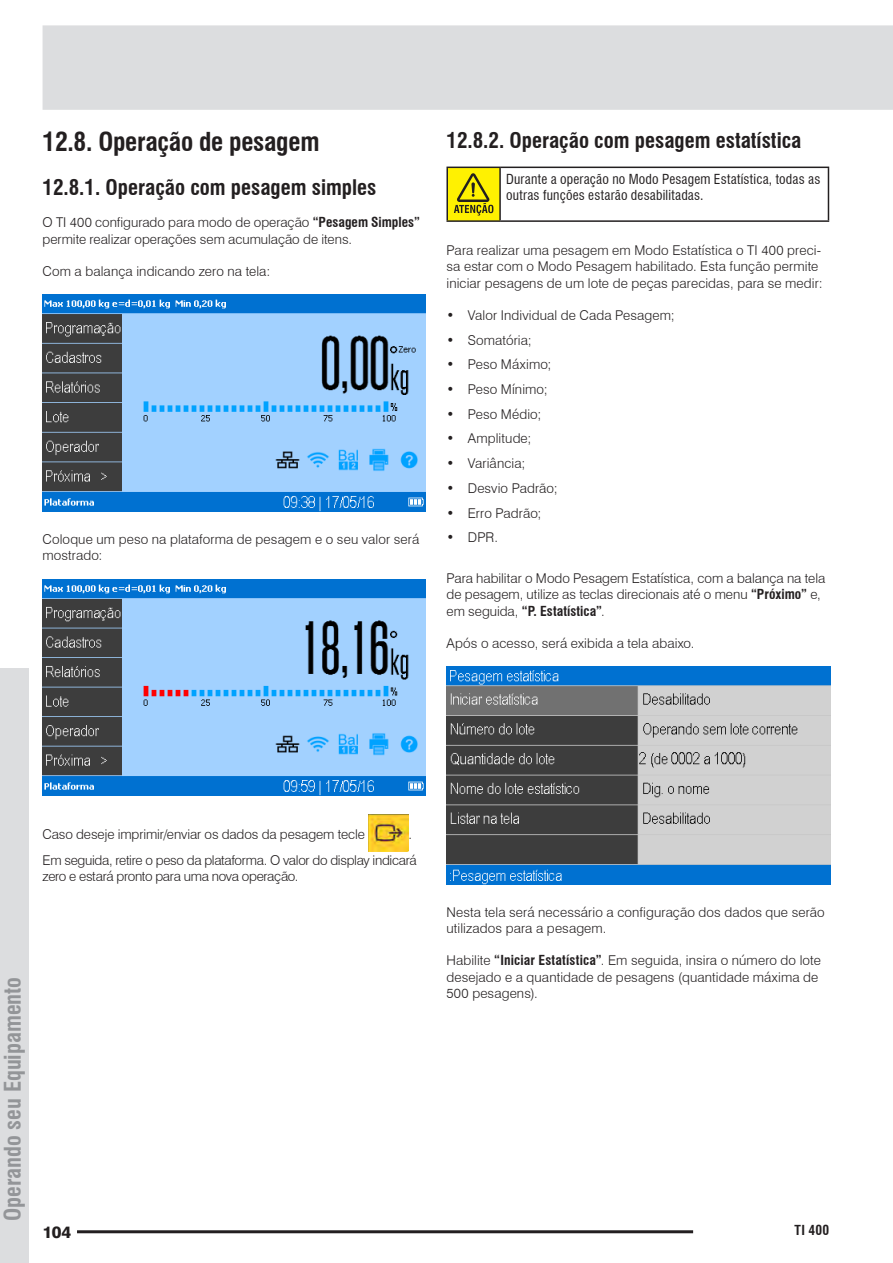
<style>
.page{position:relative;width:893px;height:1263px;background:#fff}
.page>*{position:absolute;margin:0;border:0;box-sizing:border-box;transform-origin:0 0}
.t1{font:700 condensed 25.5px "Swiss 721 BT";letter-spacing:-.01em;color:#231f20}
.t2{font:700 condensed 22.5px "Swiss 721 BT";color:#939598}
.t3{font:700 condensed 21px "Swiss 721 BT";color:#231f20}
.t4{font:800 16.5px "Swiss 721 BT";color:#231f20}
.Texto{font:300 13.5px/16.2px "Swiss 721 BT";letter-spacing:.005em;color:#231f20}
.Texto_Tabela{font:condensed 13.5px/16.2px "Swiss 721 BT";letter-spacing:.015em;color:#231f20}
.Texto-2{font:300 13.5px/25.5px "Swiss 721 BT";letter-spacing:-.025em;color:#231f20}
.Texto-3{font:300 13.5px "Swiss 721 BT";letter-spacing:-.02em;color:#231f20}
.t5{font:700 condensed 13.5px "Swiss 721 BT";color:#231f20}
.s1{font-weight:700;font-stretch:condensed}
</style>
<div class="page">
<div style="left:43px;top:25px;width:850px;height:85px;background:#dcdddf"></div>
<div style="left:0;top:668px;width:29px;height:595px;background:#dcdddf"></div>
<hr style="left:77px;top:1230px;width:616px;height:3px;background:#231f20">
<img style="left:43px;top:295px;width:382px;height:217px">
<img style="left:43px;top:579px;width:382px;height:217px">
<img style="left:368px;top:815px;width:40px;height:36px">
<div style="left:447px;top:167px;width:53px;height:54px;background:#fff101"></div>
<hr style="left:446px;top:167px;width:54px;height:1px;background:#231f20">
<hr style="left:446px;top:168px;width:2px;height:52px;background:#231f20">
<hr style="left:500px;top:167px;width:329px;height:1px;background:#231f20">
<hr style="left:499px;top:168px;width:2px;height:52px;background:#231f20">
<hr style="left:828px;top:168px;width:1px;height:52px;background:#231f20">
<hr style="left:446px;top:220px;width:54px;height:2px;background:#231f20">
<hr style="left:500px;top:220px;width:329px;height:2px;background:#231f20">
<svg style="left:454px;top:173px;width:39px;height:43px"></svg>
<img style="left:446px;top:667px;width:384px;height:217px">
<p class="t1" style="left:43px;top:127px;width:278px">12.8. Operação de pesagem</p>
<p class="t3" style="left:43px;top:175px;width:335px">12.8.1. Operação com pesagem simples</p>
<p class="Texto" style="left:43px;top:214px;width:379px">O TI 400 configurado para modo de operação <span class="s1">“Pesagem Simples” </span>permite realizar operações sem acumulação de itens.</p>
<p class="Texto" style="left:43px;top:263px;width:229px">Com a balança indicando zero na tela:</p>
<p class="Texto" style="left:43px;top:531px;width:378px">Coloque um peso na plataforma de pesagem e o seu valor será mostrado:</p>
<p class="t3" style="left:446px;top:127px;width:356px">12.8.2. Operação com pesagem estatística</p>
<p class="Texto_Tabela" style="left:506px;top:171px;width:316px">Durante a operação no Modo Pesagem Estatística, todas as outras funções estarão desabilitadas.</p>
<p class="Texto" style="left:446px;top:242px;width:378px">Para realizar uma pesagem em Modo Estatística o TI 400 preci&shy;sa estar com o Modo Pesagem habilitado. Esta função permite iniciar pesagens de um lote de peças parecidas, para se medir:</p>
<p class="Texto" style="left:446px;top:307px;width:230px">• Valor Individual de Cada Pesagem;</p>
<p class="Texto" style="left:446px;top:332px;width:87px">• Somatória;</p>
<p class="Texto" style="left:446px;top:356px;width:107px">• Peso Máximo;</p>
<p class="Texto" style="left:446px;top:381px;width:103px">• Peso Mínimo;</p>
<p class="Texto" style="left:446px;top:406px;width:96px">• Peso Médio;</p>
<p class="Texto" style="left:446px;top:430px;width:86px">• Amplitude;</p>
<p class="Texto" style="left:446px;top:455px;width:80px">• Variância;</p>
<p class="Texto" style="left:446px;top:480px;width:113px">• Desvio Padrão;</p>
<p class="Texto" style="left:446px;top:505px;width:96px">• Erro Padrão;</p>
<p class="Texto" style="left:446px;top:529px;width:53px">• DPR.</p>
<p class="Texto" style="left:446px;top:570px;width:380px">Para habilitar o Modo Pesagem Estatística, com a balança na tela de pesagem, utilize as teclas direcionais até o menu <span class="s1">“Próximo”</span> e, em seguida, <span class="s1">“P. Estatística”</span>.</p>
<p class="Texto" style="left:446px;top:635px;width:250px">Após o acesso, será exibida a tela abaixo.</p>
<h2 class="t2" style="left:-1px;top:1221px;width:246px;rotate:-90deg">Operando seu Equipamento</h2>
<p class="Texto" style="left:43px;top:826px;width:324px">Caso deseje imprimir/enviar os dados da pesagem tecle</p>
<p class="Texto-2" style="left:43px;top:822px;width:376px;text-indent:366px">.<br>Em seguida, retire o peso da plataforma. O valor do display indicará</p>
<p class="Texto-3" style="left:43px;top:868px;width:257px">zero e estará pronto para uma nova operação.</p>
<p class="Texto" style="left:446px;top:904px;width:380px">Nesta tela será necessário a configuração dos dados que serão utilizados para a pesagem.</p>
<p class="Texto" style="left:446px;top:952px;width:376px">Habilite <span class="s1">“Iniciar Estatística”</span>. Em seguida, insira o número do lote desejado e a quantidade de pesagens (quantidade máxima de<br>500 pesagens).</p>
<p class="t4" style="left:43px;top:1222px;width:30px">104</p>
<p class="t5" style="left:794px;top:1222px;width:36px">TI 400</p>
</div>
